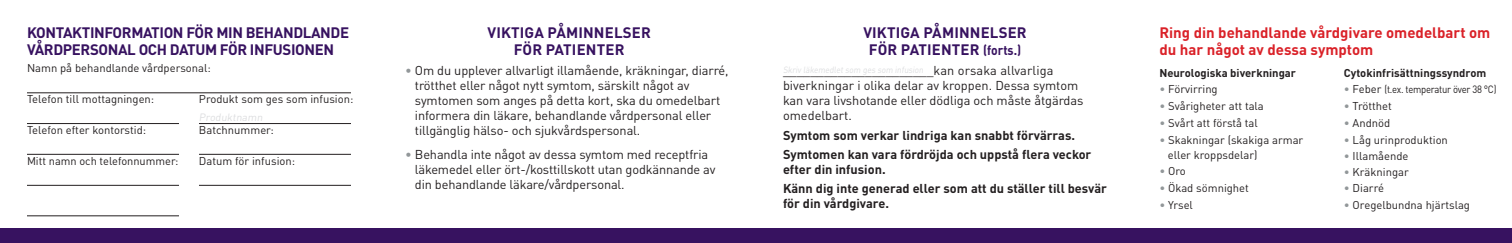
<style>
.page{position:relative;width:1512px;height:243px;background:#fff}
.page>*{position:absolute;margin:0;border:0;box-sizing:border-box;transform-origin:0 0}
.body_copy{font:700 15px/16.5px "DINOT";letter-spacing:.01em;color:#371260;text-align:center}
.body_copy-2{font:700 15px/16.5px "DINOT";letter-spacing:-.025em;color:#371260}
.body_copy-3{font:700 15px/16.5px "DINOT";color:#da2128}
.body_copy-4{font:12.75px/15px "DINOT";letter-spacing:-.01em;color:#231f20}
.body_copy-5{font:700 12.75px/15px "DINOT";color:#231f20}
.body_copy-6{font:11.25px/15px "DINOT";color:#231f20}
.body_copy-7{font:700 11.25px "DINOT";color:#231f20}
.body_copy-8{font:10.5px "DINOT";letter-spacing:-.025em;color:#231f20;scale:.9 1}
.body_copy-9{font:10.5px "DINOT";color:#dcdddf}
.body_copy-10{font:9px "DINOT";color:#dcdddf;scale:.9 1}
.s1{color:#929799}
.s2{font-size:13.5px}
.s3{font-size:11.25px;color:#929799}
.s4{font-size:11.25px}
</style>
<div class="page">
<div style="left:0;top:229px;width:1512px;height:14px;background:#371260"></div>
<hr style="left:27px;top:92px;width:324px;height:1px;background:#231f20">
<hr style="left:27px;top:154px;width:152px;height:1px;background:#231f20">
<hr style="left:199px;top:154px;width:152px;height:1px;background:#231f20">
<hr style="left:27px;top:123px;width:152px;height:1px;background:#231f20">
<hr style="left:199px;top:123px;width:152px;height:1px;background:#231f20">
<hr style="left:27px;top:185px;width:152px;height:1px;background:#231f20">
<hr style="left:199px;top:185px;width:152px;height:1px;background:#231f20">
<hr style="left:27px;top:215px;width:152px;height:1px;background:#231f20">
<p class="body_copy-2" style="left:27px;top:24px;width:324px">KONTAKTINFORMATION FÖR MIN BEHANDLANDE<br>VÅRDPERSONAL OCH DATUM FÖR INFUSIONEN</p>
<p class="body_copy-6" style="left:27px;top:61px;width:185px">Namn på behandlande vårdpersonal:</p>
<p class="body_copy-6" style="left:27px;top:91px;width:129px">Telefon till mottagningen:</p>
<p class="body_copy-6" style="left:27px;top:122px;width:121px">Telefon efter kontorstid:</p>
<p class="body_copy-6" style="left:27px;top:153px;width:153px">Mitt namn och telefonnummer:</p>
<p class="body_copy-6" style="left:199px;top:91px;width:156px">Produkt som ges som infusion:</p>
<p class="body_copy-6" style="left:199px;top:122px;width:76px">Batchnummer:</p>
<p class="body_copy-6" style="left:199px;top:153px;width:98px">Datum för infusion:</p>
<p class="body_copy-9" style="left:199px;top:110px;width:67px">Produktnamn</p>
<p class="body_copy" style="left:487px;top:24px;width:165px">VIKTIGA PÅMINNELSER<br>FÖR PATIENTER</p>
<p class="body_copy-4" style="left:415px;top:63px;width:315px;text-indent:-10px"><span class="s1">•</span> Om du upplever allvarligt illamående, kräkningar, diarré, trötthet eller något nytt symtom, särskilt något av symtomen som anges på detta kort, ska du omedelbart informera din läkare, behandlande vårdpersonal eller tillgänglig hälso- och sjukvårdspersonal.</p>
<p class="body_copy-4" style="left:415px;top:147px;width:302px;text-indent:-10px"><span class="s1">•</span> Behandla inte något av dessa symtom med receptfria läkemedel eller ört-/kosttillskott utan godkännande av din behandlande läkare/vårdpersonal.</p>
<p class="body_copy" style="left:863px;top:24px;width:165px">VIKTIGA PÅMINNELSER<br>FÖR PATIENTER <span class="s2">(forts.)</span></p>
<p class="body_copy-4" style="left:783px;top:63px;width:302px">______________________kan orsaka allvarliga biverkningar i olika delar av kroppen. Dessa symtom kan vara livshotande eller dödliga och måste åtgärdas omedelbart.</p>
<p class="body_copy-5" style="left:783px;top:127px;width:294px">Symtom som verkar lindriga kan snabbt förvärras.</p>
<p class="body_copy-5" style="left:783px;top:146px;width:310px">Symtomen kan vara fördröjda och uppstå flera veckor efter din infusion.</p>
<p class="body_copy-5" style="left:783px;top:181px;width:326px">Känn dig inte generad eller som att du ställer till besvär för din vårdgivare.</p>
<p class="body_copy-10" style="left:783px;top:65px;width:159px">Skriv läkemedletsom ges som infusion</p>
<p class="body_copy-3" style="left:1159px;top:24px;width:333px">Ring din behandlande vårdgivare omedelbart om du har något av dessa symptom</p>
<p class="body_copy-7" style="left:1159px;top:65px;width:138px">Neurologiska biverkningar</p>
<p class="body_copy-6" style="left:1159px;top:82px;width:60px"><span class="s1">•</span> Förvirring</p>
<p class="body_copy-6" style="left:1159px;top:98px;width:106px"><span class="s1">•</span> Svårigheter att tala</p>
<p class="body_copy-6" style="left:1159px;top:115px;width:100px"><span class="s1">•</span> Svårt att förstå tal</p>
<p class="body_copy-6" style="left:1168px;top:132px;width:137px;text-indent:-9px"><span class="s1">•</span> Skakningar (skakiga armar eller kroppsdelar)</p>
<p class="body_copy-6" style="left:1159px;top:163px;width:28px"><span class="s1">•</span> Oro</p>
<p class="body_copy-6" style="left:1159px;top:180px;width:91px"><span class="s1">•</span> Ökad sömnighet</p>
<p class="body_copy-6" style="left:1159px;top:197px;width:35px"><span class="s1">•</span> Yrsel</p>
<p class="body_copy-7" style="left:1344px;top:65px;width:144px">Cytokinfrisättningssyndrom</p>
<p class="body_copy-8" style="left:1344px;top:83px;width:171px"><span class="s3">•</span> <span class="s4">Feber</span> (t.ex. temperatur över 38 °C)</p>
<p class="body_copy-6" style="left:1344px;top:98px;width:50px"><span class="s1">•</span> Trötthet</p>
<p class="body_copy-6" style="left:1344px;top:115px;width:48px"><span class="s1">•</span> Andnöd</p>
<p class="body_copy-6" style="left:1344px;top:132px;width:106px"><span class="s1">•</span> Låg urinproduktion</p>
<p class="body_copy-6" style="left:1344px;top:148px;width:66px"><span class="s1">•</span> Illamående</p>
<p class="body_copy-6" style="left:1344px;top:164px;width:66px"><span class="s1">•</span> Kräkningar</p>
<p class="body_copy-6" style="left:1344px;top:181px;width:42px"><span class="s1">•</span> Diarré</p>
<p class="body_copy-6" style="left:1344px;top:197px;width:128px"><span class="s1">•</span> Oregelbundna hjärtslag</p>
</div>
